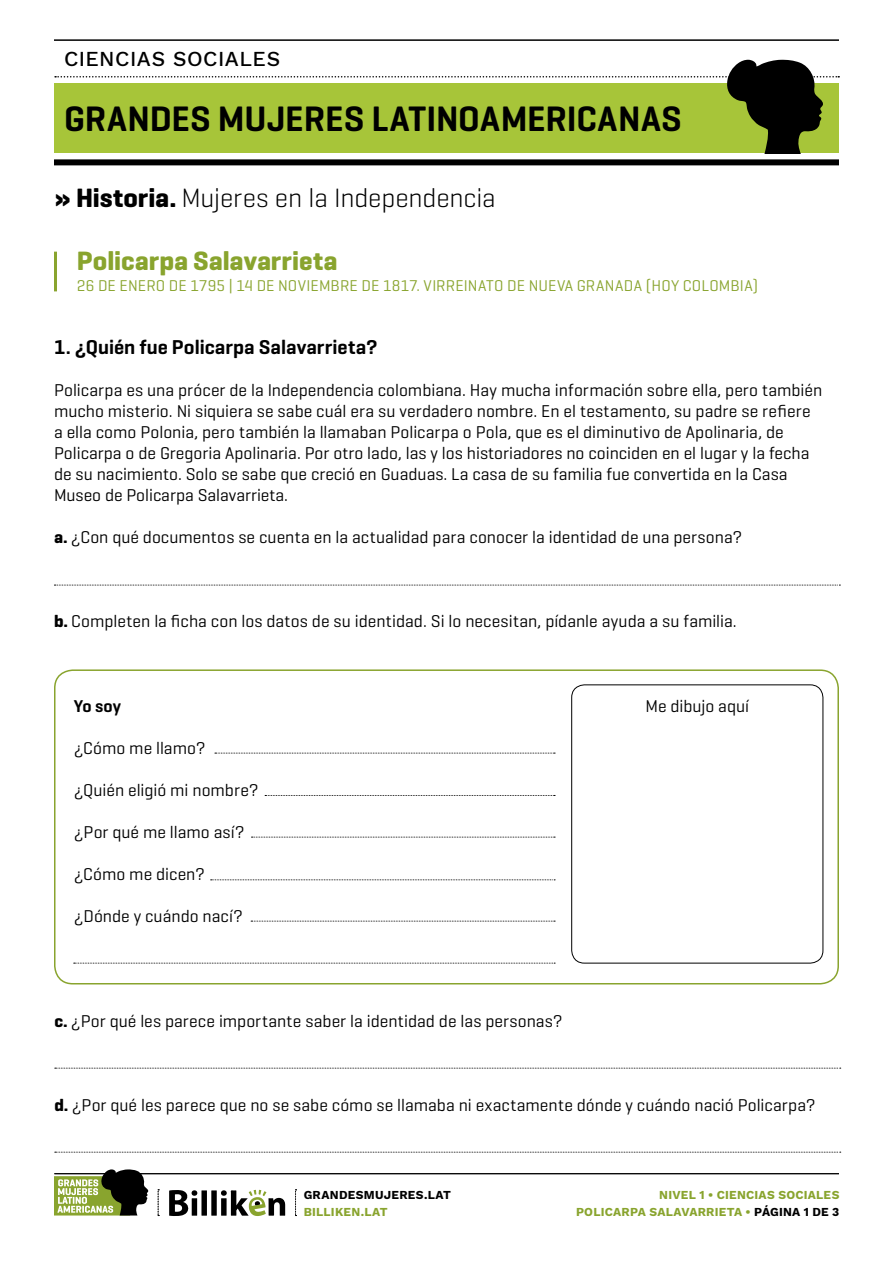
<style>
.page{position:relative;width:893px;height:1263px;background:#fff}
.page>*{position:absolute;margin:0;border:0;box-sizing:border-box;transform-origin:0 0}
.t1{font:600 36px "Geogrotesque";color:#000}
.t2{font:300 27px "Geogrotesque";letter-spacing:-.005em;color:#000}
.t3{font:700 27px "Geogrotesque";color:#89a42e}
.t4{font:500 21px "Work Sans";letter-spacing:.025em;color:#000}
.t5{font:600 20.4px "Geogrotesque";color:#000}
.t6{font:17.4px/21px "Geogrotesque";color:#000}
.t7{font:600 17.4px "Geogrotesque";color:#000}
.t8{font:15.9px "Geogrotesque";letter-spacing:.01em;color:#89a42e}
.t9{font:700 12px/17px "Work Sans";letter-spacing:.02em;color:#89a42e;text-align:right}
.t10{font:700 12px "Work Sans";letter-spacing:.025em;color:#000}
.s1{font-weight:700}
.s2{color:#000}
</style>
<div class="page">
<div style="left:54px;top:159px;width:785px;height:6px;background:#000"></div>
<hr style="left:54px;top:39px;width:785px;height:2px;background:#000">
<svg style="left:55px;top:60px;width:784px;height:93px"></svg>
<svg style="left:169px;top:1190px;width:116px;height:26px"></svg>
<svg style="left:54px;top:1169px;width:95px;height:46px"></svg>
<hr style="left:54px;top:1173px;width:785px;height:1px;background:#000">
<svg style="left:158px;top:1189px;width:1px;height:27px"></svg>
<svg style="left:295px;top:1189px;width:2px;height:27px"></svg>
<svg style="left:54px;top:585px;width:786px;height:1px"></svg>
<div style="left:54px;top:669px;width:785px;height:315px;border:2px solid #89a42e;border-radius:18px"></div>
<svg style="left:215px;top:753px;width:340px;height:1px"></svg>
<svg style="left:265px;top:795px;width:290px;height:1px"></svg>
<svg style="left:251px;top:837px;width:304px;height:1px"></svg>
<svg style="left:251px;top:921px;width:304px;height:1px"></svg>
<svg style="left:74px;top:963px;width:481px;height:1px"></svg>
<svg style="left:211px;top:879px;width:344px;height:1px"></svg>
<svg style="left:55px;top:1068px;width:786px;height:1px"></svg>
<svg style="left:55px;top:1152px;width:786px;height:1px"></svg>
<hr style="left:54px;top:252px;width:3px;height:39px;background:#89a42e">
<div style="left:571px;top:684px;width:252px;height:279px;border:1px solid #000;border-radius:13px"></div>
<p class="t4" style="left:64px;top:43px;width:218px">CIENCIAS SOCIALES</p>
<h1 class="t1" style="left:64px;top:96px;width:619px">GRANDES MUJERES LATINOAMERICANAS</h1>
<h2 class="t2" style="left:54px;top:181px;width:443px"><span class="s1">» Historia.</span> Mujeres en la Independencia</h2>
<h2 class="t3" style="left:77px;top:244px;width:262px">Policarpa Salavarrieta</h2>
<p class="t8" style="left:77px;top:276px;width:683px">26 DE ENERO DE 1795 | 14 DE NOVIEMBRE DE 1817. VIRREINATO DE NUEVA GRANADA (HOY COLOMBIA)</p>
<p class="t5" style="left:54px;top:335px;width:325px">1. ¿Quién fue Policarpa Salavarrieta?</p>
<p class="t6" style="left:54px;top:379px;width:770px">Policarpa es una prócer de la Independencia colombiana. Hay mucha información sobre ella, pero también mucho misterio. Ni siquiera se sabe cuál era su verdadero nombre. En el testamento, su padre se refiere a ella como Polonia, pero también la llamaban Policarpa o Pola, que es el diminutivo de Apolinaria, de Policarpa o de Gregoria Apolinaria. Por otro lado, las y los historiadores no coinciden en el lugar y la fecha de su nacimiento. Solo se sabe que creció en Guaduas. La casa de su familia fue convertida en la Casa Museo de Policarpa Salavarrieta.</p>
<p class="t6" style="left:54px;top:526px;width:690px"><span class="s1">a.</span> ¿Con qué documentos se cuenta en la actualidad para conocer la identidad de una persona?</p>
<p class="t6" style="left:54px;top:610px;width:684px"><span class="s1">b.</span> Completen la ficha con los datos de su identidad. Si lo necesitan, pídanle ayuda a su familia.</p>
<p class="t7" style="left:74px;top:695px;width:49px">Yo soy</p>
<p class="t6" style="left:74px;top:737px;width:133px">¿Cómo me llamo?</p>
<p class="t6" style="left:74px;top:779px;width:186px">¿Quién eligió mi nombre?</p>
<p class="t6" style="left:74px;top:821px;width:172px">¿Por qué me llamo así?</p>
<p class="t6" style="left:74px;top:863px;width:133px">¿Cómo me dicen?</p>
<p class="t6" style="left:74px;top:905px;width:171px">¿Dónde y cuándo nací?</p>
<p class="t6" style="left:54px;top:1009px;width:510px"><span class="s1">c.</span> ¿Por qué les parece importante saber la identidad de las personas?</p>
<p class="t6" style="left:645px;top:695px;width:105px">Me dibujo aquí</p>
<p class="t6" style="left:54px;top:1093px;width:763px"><span class="s1">d.</span> ¿Por qué les parece que no se sabe cómo se llamaba ni exactamente dónde y cuándo nació Policarpa?</p>
<p class="t10" style="left:304px;top:1185px;width:149px">GRANDESMUJERES.LAT</p>
<p class="t9" style="left:304px;top:1202px;width:86px">BILLIKEN.LAT</p>
<p class="t9" style="left:576px;top:1185px;width:265px">NIVEL 1 • CIENCIAS SOCIALES<br>POLICARPA SALAVARRIETA • <span class="s2">PÁGINA 1 DE 3</span></p>
</div>
